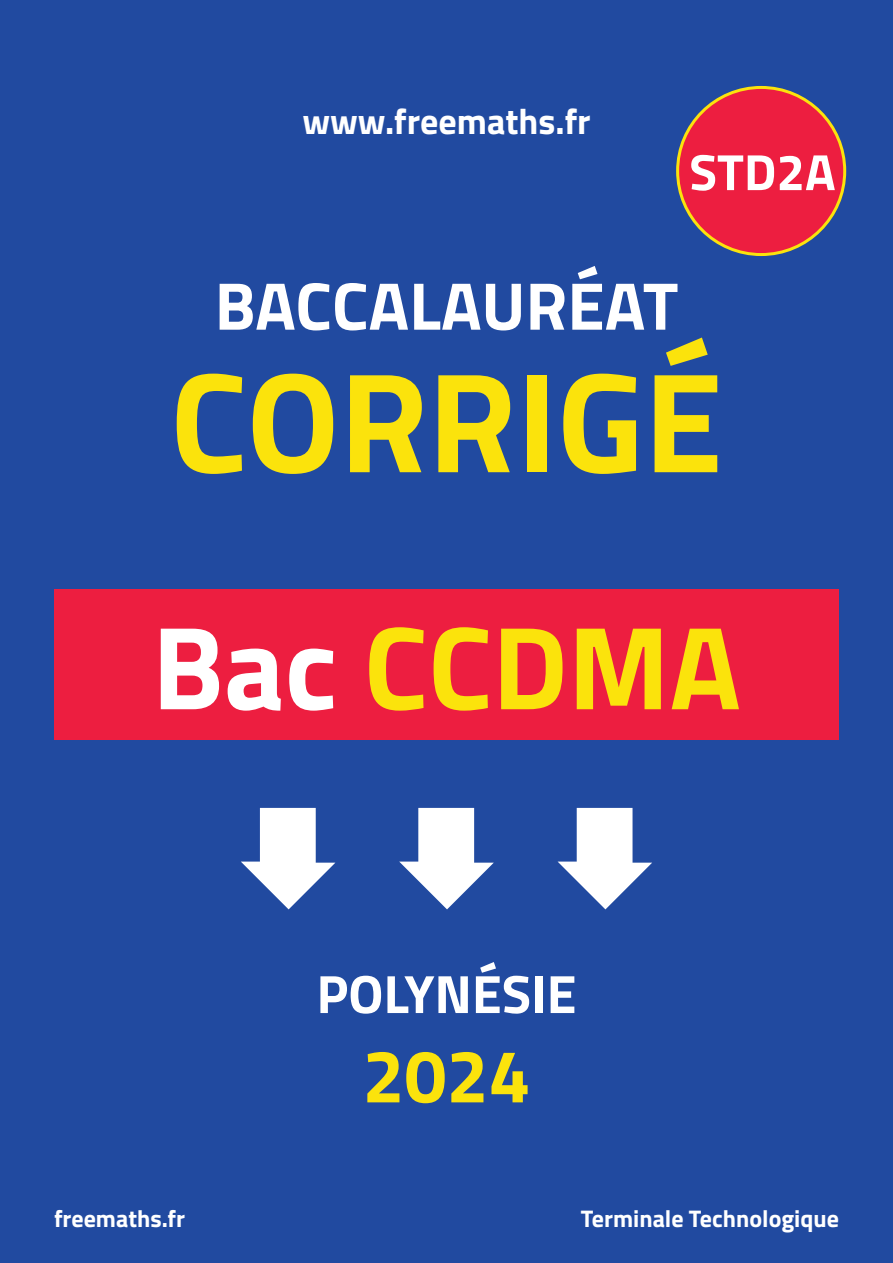
<style>
.page{position:relative;width:893px;height:1263px;background:#214aa0}
.page>*{position:absolute;margin:0;border:0;box-sizing:border-box;transform-origin:0 0}
.t1{font:700 142.5px "Titillium";color:#fbe30c}
.t2{font:700 118.5px "Titillium";color:#fbe30c}
.t3{font:700 75px "Titillium";color:#fbe30c}
.t4{font:700 67.5px "Titillium";color:#fff}
.t5{font:700 54px "Titillium";color:#fff}
.t6{font:700 51px "Titillium";color:#fff}
.t7{font:700 36px "Titillium";color:#fff}
.t8{font:700 24px "Titillium";color:#fff}
.s1{color:#fff}
</style>
<div class="page">
<svg style="left:241px;top:808px;width:94px;height:101px"></svg>
<svg style="left:399px;top:808px;width:95px;height:101px"></svg>
<svg style="left:558px;top:808px;width:94px;height:101px"></svg>
<div style="left:54px;top:589px;width:785px;height:151px;background:#ed1e40"></div>
<div style="left:678px;top:87px;width:167px;height:168px;background:#ed1e40;border-radius:50%"></div>
<h3 class="t7" style="left:302px;top:94px;width:290px">www.freemaths.fr</h3>
<h3 class="t6" style="left:689px;top:133px;width:148px">STD2A</h3>
<h3 class="t4" style="left:215px;top:254px;width:465px">BACCALAURÉAT</h3>
<h1 class="t1" style="left:170px;top:313px;width:554px">CORRIGÉ</h1>
<h2 class="t2" style="left:152px;top:577px;width:590px"><span class="s1">Bac</span> CCDMA</h2>
<p class="t5" style="left:316px;top:953px;width:262px">POLYNÉSIE</p>
<h3 class="t3" style="left:362px;top:1019px;width:169px">2024</h3>
<p class="t8" style="left:54px;top:1200px;width:133px">freemaths.fr</p>
<p class="t8" style="left:581px;top:1200px;width:260px">Terminale Technologique</p>
</div>
